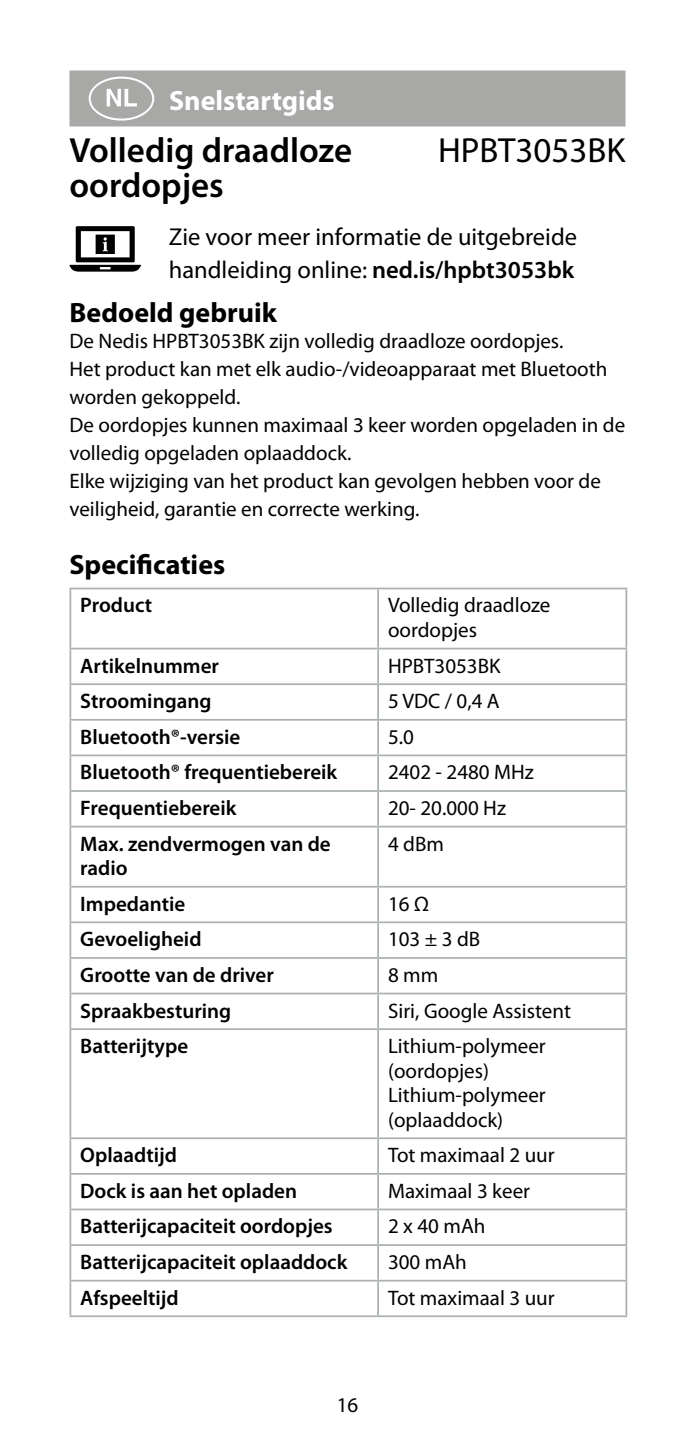
<style>
.page{position:relative;width:695px;height:1439px;background:#fff}
.page>*{position:absolute;margin:0;border:0;box-sizing:border-box;transform-origin:0 0}
.t1{font:63px "manualise countrycodes";color:#fff}
.t2{font:600 35px/35px "Myriad Pro";color:#000}
.t3{font:35px "Myriad Pro";color:#000}
.t4{font:700 28px "Myriad Pro";color:#000}
.t5{font:700 28px "Myriad Pro";color:#fff}
.t6{font:24.5px/33.2px "Myriad Pro";color:#000}
.t7{font:21px/28px "Myriad Pro";color:#000}
.t8{font:600 21px/24.5px "Myriad Pro";color:#000}
.s1{font-weight:600}
</style>
<div class="page">
<div style="left:69px;top:70px;width:556px;height:56px;background:#a8a8a7"></div>
<svg style="left:69px;top:226px;width:72px;height:46px"></svg>
<hr style="left:69px;top:587px;width:309px;height:2px;background:#abb2b0">
<hr style="left:69px;top:589px;width:2px;height:59px;background:#abb2b0">
<hr style="left:378px;top:587px;width:249px;height:2px;background:#abb2b0">
<hr style="left:377px;top:589px;width:2px;height:59px;background:#abb2b0">
<hr style="left:625px;top:589px;width:2px;height:59px;background:#abb2b0">
<hr style="left:69px;top:648px;width:309px;height:1px;background:#abb2b0">
<hr style="left:69px;top:649px;width:2px;height:34px;background:#abb2b0">
<hr style="left:378px;top:648px;width:249px;height:1px;background:#abb2b0">
<hr style="left:377px;top:649px;width:2px;height:34px;background:#abb2b0">
<hr style="left:625px;top:649px;width:2px;height:34px;background:#abb2b0">
<hr style="left:69px;top:683px;width:309px;height:2px;background:#abb2b0">
<hr style="left:69px;top:685px;width:2px;height:34px;background:#abb2b0">
<hr style="left:378px;top:683px;width:249px;height:2px;background:#abb2b0">
<hr style="left:377px;top:685px;width:2px;height:34px;background:#abb2b0">
<hr style="left:625px;top:685px;width:2px;height:34px;background:#abb2b0">
<hr style="left:69px;top:719px;width:309px;height:1px;background:#abb2b0">
<hr style="left:69px;top:720px;width:2px;height:34px;background:#abb2b0">
<hr style="left:378px;top:719px;width:249px;height:1px;background:#abb2b0">
<hr style="left:377px;top:720px;width:2px;height:34px;background:#abb2b0">
<hr style="left:625px;top:720px;width:2px;height:34px;background:#abb2b0">
<hr style="left:69px;top:754px;width:309px;height:2px;background:#abb2b0">
<hr style="left:69px;top:756px;width:2px;height:34px;background:#abb2b0">
<hr style="left:378px;top:754px;width:249px;height:2px;background:#abb2b0">
<hr style="left:377px;top:756px;width:2px;height:34px;background:#abb2b0">
<hr style="left:625px;top:756px;width:2px;height:34px;background:#abb2b0">
<hr style="left:69px;top:790px;width:309px;height:2px;background:#abb2b0">
<hr style="left:69px;top:792px;width:2px;height:34px;background:#abb2b0">
<hr style="left:378px;top:790px;width:249px;height:2px;background:#abb2b0">
<hr style="left:377px;top:792px;width:2px;height:34px;background:#abb2b0">
<hr style="left:625px;top:792px;width:2px;height:34px;background:#abb2b0">
<hr style="left:69px;top:826px;width:309px;height:1px;background:#abb2b0">
<hr style="left:69px;top:827px;width:2px;height:59px;background:#abb2b0">
<hr style="left:378px;top:826px;width:249px;height:1px;background:#abb2b0">
<hr style="left:377px;top:827px;width:2px;height:59px;background:#abb2b0">
<hr style="left:625px;top:827px;width:2px;height:59px;background:#abb2b0">
<hr style="left:69px;top:886px;width:309px;height:1px;background:#abb2b0">
<hr style="left:69px;top:887px;width:2px;height:34px;background:#abb2b0">
<hr style="left:378px;top:886px;width:249px;height:1px;background:#abb2b0">
<hr style="left:377px;top:887px;width:2px;height:34px;background:#abb2b0">
<hr style="left:625px;top:887px;width:2px;height:34px;background:#abb2b0">
<hr style="left:69px;top:921px;width:309px;height:2px;background:#abb2b0">
<hr style="left:69px;top:923px;width:2px;height:34px;background:#abb2b0">
<hr style="left:378px;top:921px;width:249px;height:2px;background:#abb2b0">
<hr style="left:377px;top:923px;width:2px;height:34px;background:#abb2b0">
<hr style="left:625px;top:923px;width:2px;height:34px;background:#abb2b0">
<hr style="left:69px;top:957px;width:309px;height:2px;background:#abb2b0">
<hr style="left:69px;top:959px;width:2px;height:33px;background:#abb2b0">
<hr style="left:378px;top:957px;width:249px;height:2px;background:#abb2b0">
<hr style="left:377px;top:959px;width:2px;height:33px;background:#abb2b0">
<hr style="left:625px;top:959px;width:2px;height:33px;background:#abb2b0">
<hr style="left:69px;top:992px;width:309px;height:2px;background:#abb2b0">
<hr style="left:69px;top:994px;width:2px;height:34px;background:#abb2b0">
<hr style="left:378px;top:992px;width:249px;height:2px;background:#abb2b0">
<hr style="left:377px;top:994px;width:2px;height:34px;background:#abb2b0">
<hr style="left:625px;top:994px;width:2px;height:34px;background:#abb2b0">
<hr style="left:69px;top:1028px;width:309px;height:2px;background:#abb2b0">
<hr style="left:69px;top:1030px;width:2px;height:107px;background:#abb2b0">
<hr style="left:378px;top:1028px;width:249px;height:2px;background:#abb2b0">
<hr style="left:377px;top:1030px;width:2px;height:107px;background:#abb2b0">
<hr style="left:625px;top:1030px;width:2px;height:107px;background:#abb2b0">
<hr style="left:69px;top:1137px;width:309px;height:2px;background:#abb2b0">
<hr style="left:69px;top:1139px;width:2px;height:34px;background:#abb2b0">
<hr style="left:378px;top:1137px;width:249px;height:2px;background:#abb2b0">
<hr style="left:377px;top:1139px;width:2px;height:34px;background:#abb2b0">
<hr style="left:625px;top:1139px;width:2px;height:34px;background:#abb2b0">
<hr style="left:69px;top:1173px;width:309px;height:1px;background:#abb2b0">
<hr style="left:69px;top:1174px;width:2px;height:34px;background:#abb2b0">
<hr style="left:378px;top:1173px;width:249px;height:1px;background:#abb2b0">
<hr style="left:377px;top:1174px;width:2px;height:34px;background:#abb2b0">
<hr style="left:625px;top:1174px;width:2px;height:34px;background:#abb2b0">
<hr style="left:69px;top:1208px;width:309px;height:2px;background:#abb2b0">
<hr style="left:69px;top:1210px;width:2px;height:34px;background:#abb2b0">
<hr style="left:378px;top:1208px;width:249px;height:2px;background:#abb2b0">
<hr style="left:377px;top:1210px;width:2px;height:34px;background:#abb2b0">
<hr style="left:625px;top:1210px;width:2px;height:34px;background:#abb2b0">
<hr style="left:69px;top:1244px;width:309px;height:2px;background:#abb2b0">
<hr style="left:69px;top:1246px;width:2px;height:33px;background:#abb2b0">
<hr style="left:378px;top:1244px;width:249px;height:2px;background:#abb2b0">
<hr style="left:377px;top:1246px;width:2px;height:33px;background:#abb2b0">
<hr style="left:625px;top:1246px;width:2px;height:33px;background:#abb2b0">
<hr style="left:69px;top:1279px;width:309px;height:2px;background:#abb2b0">
<hr style="left:69px;top:1281px;width:2px;height:34px;background:#abb2b0">
<hr style="left:378px;top:1279px;width:249px;height:2px;background:#abb2b0">
<hr style="left:377px;top:1281px;width:2px;height:34px;background:#abb2b0">
<hr style="left:625px;top:1281px;width:2px;height:34px;background:#abb2b0">
<hr style="left:69px;top:1315px;width:309px;height:2px;background:#abb2b0">
<hr style="left:378px;top:1315px;width:249px;height:2px;background:#abb2b0">
<h1 class="t1" style="left:79px;top:62px;width:85px">d</h1>
<h3 class="t5" style="left:169px;top:82px;width:167px">Snelstartgids</h3>
<h2 class="t2" style="left:69px;top:132px;width:284px">Volledig draadloze oordopjes</h2>
<h2 class="t3" style="left:438px;top:128px;width:189px">HPBT3053BK</h2>
<p class="t6" style="left:169px;top:219px;width:410px">Zie voor meer informatie de uitgebreide handleiding online: <span class="s1">ned.is/hpbt3053bk</span></p>
<h3 class="t4" style="left:69px;top:294px;width:209px">Bedoeld gebruik</h3>
<p class="t7" style="left:69px;top:326px;width:557px">De Nedis HPBT3053BK zijn volledig draadloze oordopjes.<br>Het product kan met elk audio-/videoapparaat met Bluetooth worden gekoppeld.<br>De oordopjes kunnen maximaal 3 keer worden opgeladen in de volledig opgeladen oplaaddock.<br>Elke wijziging van het product kan gevolgen hebben voor de veiligheid, garantie en correcte werking.</p>
<h3 class="t4" style="left:69px;top:546px;width:157px">Specificaties</h3>
<p class="t8" style="left:80px;top:592px;width:73px">Product</p>
<p class="t7" style="left:388px;top:593px;width:164px;line-height:24.5px">Volledig draadloze oordopjes</p>
<p class="t8" style="left:80px;top:653px;width:140px">Artikelnummer</p>
<p class="t7" style="left:388px;top:651px;width:114px">HPBT3053BK</p>
<p class="t8" style="left:80px;top:688px;width:133px">Stroomingang</p>
<p class="t7" style="left:388px;top:687px;width:113px">5 VDC / 0,4 A</p>
<p class="t8" style="left:80px;top:724px;width:162px">Bluetooth®-versie</p>
<p class="t7" style="left:388px;top:722px;width:27px">5.0</p>
<p class="t8" style="left:80px;top:759px;width:258px">Bluetooth® frequentiebereik</p>
<p class="t7" style="left:388px;top:758px;width:147px">2402 - 2480 MHz</p>
<p class="t8" style="left:80px;top:795px;width:158px">Frequentiebereik</p>
<p class="t7" style="left:388px;top:793px;width:120px">20- 20.000 Hz</p>
<p class="t8" style="left:80px;top:830px;width:252px">Max. zendvermogen van de radio</p>
<p class="t7" style="left:388px;top:829px;width:57px">4 dBm</p>
<p class="t8" style="left:80px;top:891px;width:106px">Impedantie</p>
<p class="t7" style="left:388px;top:889px;width:42px">16 Ω</p>
<p class="t8" style="left:80px;top:926px;width:123px">Gevoeligheid</p>
<p class="t7" style="left:388px;top:925px;width:94px">103 ± 3 dB</p>
<p class="t8" style="left:80px;top:962px;width:195px">Grootte van de driver</p>
<p class="t7" style="left:388px;top:960px;width:52px">8 mm</p>
<p class="t8" style="left:80px;top:997px;width:152px">Spraakbesturing</p>
<p class="t7" style="left:388px;top:996px;width:184px">Siri, Google Assistent</p>
<p class="t8" style="left:80px;top:1033px;width:109px">Batterijtype</p>
<p class="t7" style="left:388px;top:1033px;width:159px;line-height:24.5px">Lithium-polymeer (oordopjes)<br>Lithium-polymeer (oplaaddock)</p>
<p class="t8" style="left:80px;top:1142px;width:98px">Oplaadtijd</p>
<p class="t7" style="left:388px;top:1141px;width:168px">Tot maximaal 2 uur</p>
<p class="t8" style="left:80px;top:1178px;width:218px">Dock is aan het opladen</p>
<p class="t7" style="left:388px;top:1176px;width:143px">Maximaal 3 keer</p>
<p class="t8" style="left:80px;top:1213px;width:254px">Batterijcapaciteit oordopjes</p>
<p class="t7" style="left:388px;top:1212px;width:99px">2 x 40 mAh</p>
<p class="t8" style="left:80px;top:1249px;width:268px">Batterijcapaciteit oplaaddock</p>
<p class="t7" style="left:388px;top:1247px;width:80px">300 mAh</p>
<p class="t8" style="left:80px;top:1284px;width:100px">Afspeeltijd</p>
<p class="t7" style="left:388px;top:1283px;width:168px">Tot maximaal 3 uur</p>
<p class="t7" style="left:336px;top:1390px;width:23px">16</p>
</div>
